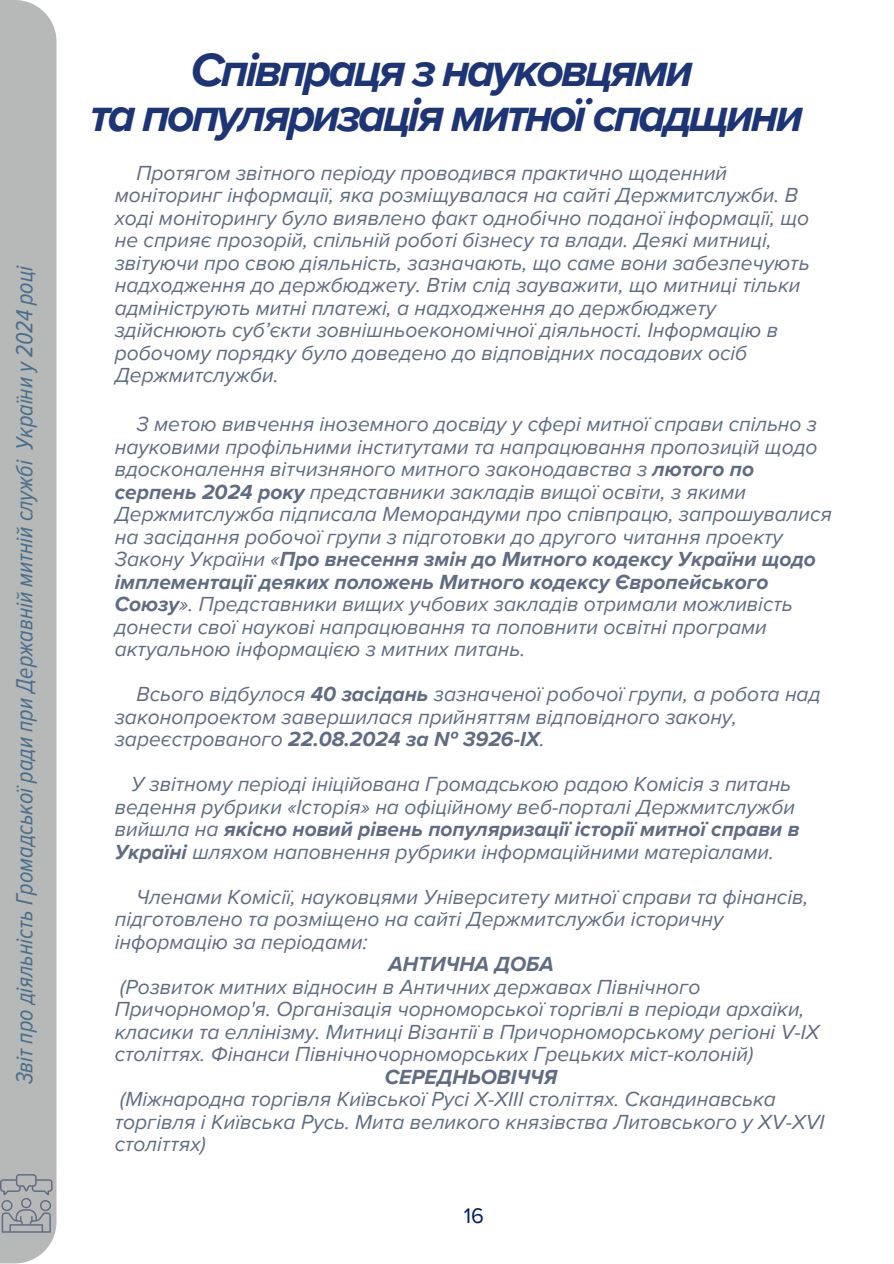
<style>
.page{position:relative;width:894px;height:1264px;background:#fff}
.page>*{position:absolute;margin:0;border:0;box-sizing:border-box;transform-origin:0 0}
.t1{font:italic 700 48px/45px "Proxima Nova";letter-spacing:-.06em;color:#1d3576;text-align:center}
.t2{font:italic 24px "Proxima Nova Cond";color:#4a6e8d}
.t3{font:21.75px "Proxima Nova";color:#002060}
.t4{font:italic 21px/22.5px "Proxima Nova";color:#5f6c83}
.t5{font:italic 700 21px "Proxima Nova";color:#5f6c83}
.s1{font-weight:700}
</style>
<div class="page">
<div style="left:0;top:0;width:56px;height:1263px;background:#b6b9b7"></div>
<svg style="left:0;top:1174px;width:52px;height:58px"></svg>
<p class="t2" style="left:10px;top:1084px;width:820px;rotate:-90deg">Звіт про діяльність Громадськоїради при Державній митній службі України у2024 році</p>
<p class="t1" style="left:90px;top:49px;width:714px">Співпраця з науковцями<br>та популяризація митної спадщини</p>
<p class="t4" style="left:115px;top:162px;width:696px;text-indent:22px">Протягом звітного періоду проводився практично щоденний моніторинг інформації, яка розміщувалася на сайті Держмитслужби. В ході моніторингу було виявлено факт однобічно поданої інформації, що не сприяє прозорій, спільній роботі бізнесу та влади. Деякі митниці, звітуючи про свою діяльність, зазначають, що саме вони забезпечують надходження до держбюджету. Втім слід зауважити, що митниці тільки адмініструють митні платежі, а надходження до держбюджету здійснюють суб’єкти зовнішньоекономічної діяльності. Інформацію в робочому порядку було доведено до відповідних посадових осіб Держмитслужби.</p>
<h2 class="t4" style="left:115px;top:413px;width:718px;text-indent:22px">З метою вивчення іноземного досвіду у сфері митної справи спільно з науковими профільними інститутами та напрацювання пропозицій щодо вдосконалення вітчизняного митного законодавства з <span class="s1">лютого по серпень 2024 року</span> представники закладів вищої освіти, з якими Держмитслужба підписала Меморандуми про співпрацю, запрошувалися на засідання робочої групи з підготовки до другого читання проекту Закону України «<span class="s1">Про внесення змін до Митного кодексу України щодо імплементації деяких положень Митного кодексу Європейського Союзу</span>». Представники вищих учбових закладів отримали можливість донести свої наукові напрацювання та поповнити освітні програми актуальною інформацією з митних питань.</h2>
<p class="t4" style="left:115px;top:683px;width:707px;text-indent:22px">Всього відбулося <span class="s1">40 засідань</span> зазначеної робочої групи, а робота над законопроектом завершилася прийняттям відповідного закону, зареєстрованого <span class="s1">22.08.2024 за № 3926-ІХ</span>.</p>
<h1 class="t4" style="left:115px;top:773px;width:686px;text-indent:16px">У звітному періоді ініційована Громадською радою Комісія з питань ведення рубрики «Історія» на офіційному веб-порталі Держмитслужби вийшла на <span class="s1">якісно новий рівень популяризації історії митної справи в Україні</span> шляхом наповнення рубрики інформаційними матеріалами.</h1>
<p class="t4" style="left:115px;top:886px;width:694px;text-indent:22px">Членами Комісії, науковцями Університету митної справи та фінансів, підготовлено та розміщено на сайті Держмитслужби історичну інформацію за періодами:</p>
<p class="t5" style="left:388px;top:951px;width:167px">АНТИЧНА ДОБА</p>
<p class="t4" style="left:115px;top:976px;width:706px">(Розвиток митних відносин в Античних державах Північного Причорномор'я. Організація чорноморської торгівлі в періоди архаїки, класики та еллінізму. Митниці Візантії в Причорноморському регіоні V-IX століттях. Фінанси Північночорноморських Грецьких міст-колоній)</p>
<p class="t5" style="left:384px;top:1064px;width:174px">СЕРЕДНЬОВІЧЧЯ</p>
<p class="t4" style="left:115px;top:1088px;width:711px">(Міжнародна торгівля Київської Русі Х-ХІІІ століттях. Скандинавська торгівля і Київська Русь. Мита великого князівства Литовського у XV-XVI століттях)</p>
<p class="t3" style="left:463px;top:1202px;width:22px">16</p>
</div>
